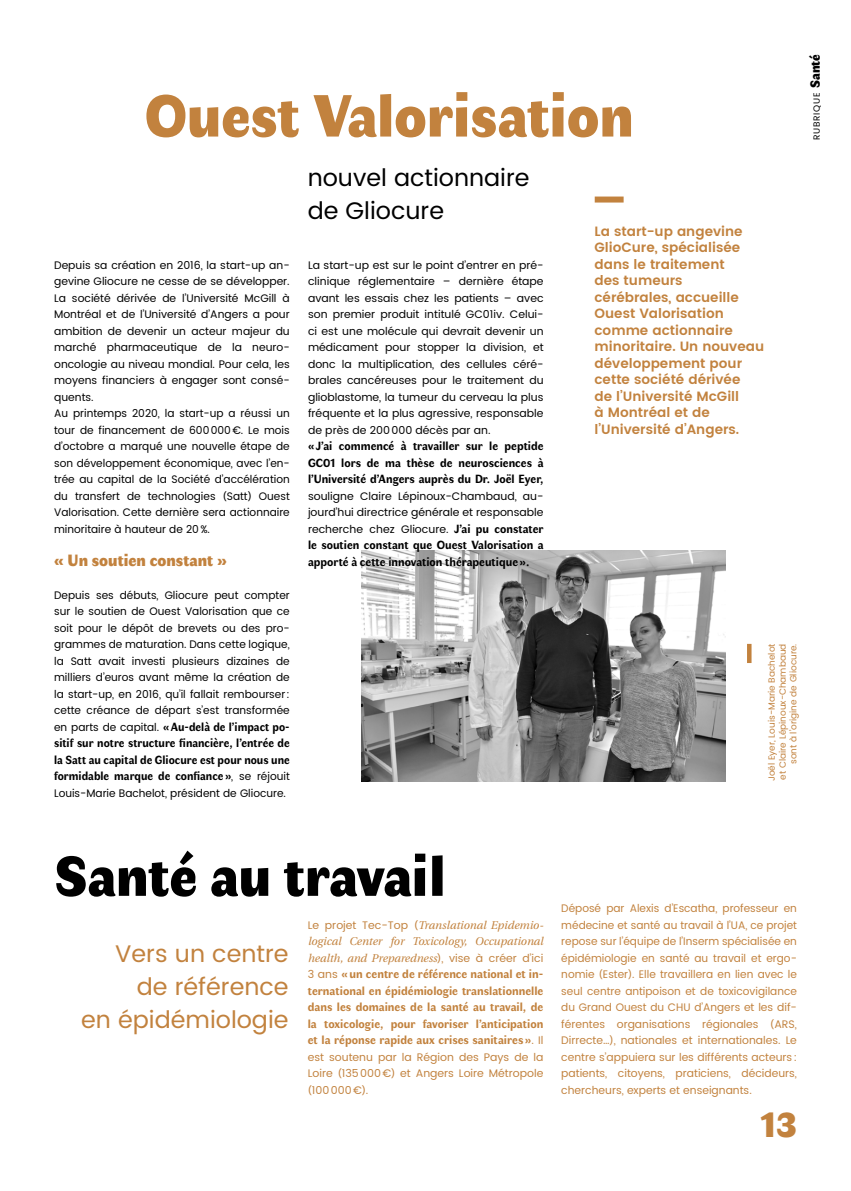
<style>
.page{position:relative;width:851px;height:1191px;background:#fff}
.page>*{position:absolute;margin:0;border:0;box-sizing:border-box;transform-origin:0 0}
.t1{font:900 60px "Faune Display";color:#c2823e}
.t2{font:900 57px "Faune Display";color:#000}
.t3{font:900 36px "Faune Display";color:#c2823e}
.t4{font:24px/33px "UA Poppins Texte";color:#c2823e;text-align:right}
.t5{font:24px/33px "UA Poppins Texte";color:#000}
.t6{font:900 16.5px "Faune Display";color:#c2823e}
.t7{font:600 13.5px/16.5px "UA Poppins Texte";color:#c2823e}
.t8{font:700 12px/16.5px "Faune Text";color:#000;text-align:justify}
.t9{font:700 12px/16.5px "Faune Text";color:#c2823e;text-align:justify}
.t10{font:italic 11.25px/16.5px "UA Poppins Texte";color:#c2823e;text-align:justify}
.t11{font:10.95px/16.5px "UA Poppins Texte";color:#000;text-align:justify}
.t12{font:10.95px/16.5px "UA Poppins Texte";color:#c2823e;text-align:justify}
.t13{font:9px/10.8px "UA Poppins Texte";color:#c2823e;text-align:right}
.t14{font:9px "UA Poppins Texte";letter-spacing:.08em;color:#000}
.s1{font-family:"Faune Display";font-weight:900;font-size:13.5px}
.s2{font-family:"UA Poppins Texte";font-weight:400;font-size:10.95px}
.s3{font-family:"Faune Text";font-weight:700;font-size:12px}
.s4{font-style:normal;font-size:10.95px}
</style>
<div class="page">
<img style="left:361px;top:551px;width:364px;height:231px">
<hr style="left:747px;top:644px;width:4px;height:19px;background:#c2823e">
<div style="left:594px;top:196px;width:29px;height:6px;background:#c2823e"></div>
<h1 class="t1" style="left:145px;top:72px;width:490px">Ouest Valorisation</h1>
<p class="t14" style="left:809px;top:140px;width:88px;rotate:-90deg">RUBRIQUE <span class="s1">Santé</span></p>
<p class="t11" style="left:54px;top:257px;width:237px;text-align:left">Depuis sa création en 2016, la start-up an&shy;gevine Gliocure ne cesse de se développer.<br>La société dérivée de l’Université McGill à Montréal et de l’Université d’Angers a pour ambition de devenir un acteur majeur du marché pharmaceutique de la neuro&shy;oncologie au niveau mondial. Pour cela, les moyens financiers à engager sont consé&shy;quents.<br>Au printemps 2020, la start-up a réussi un tour de financement de 600000€. Le mois d’octobre a marqué une nouvelle étape de son développement économique, avec l’en&shy;trée au capital de la Société d’accélération du transfert de technologies (Satt) Ouest Valorisation. Cette dernière sera actionnaire minoritaire à hauteur de 20%.</p>
<h3 class="t6" style="left:54px;top:548px;width:174px">« Un soutien constant »</h3>
<p class="t11" style="left:54px;top:587px;width:237px">Depuis ses débuts, Gliocure peut compter sur le soutien de Ouest Valorisation que ce soit pour le dépôt de brevets ou des pro&shy;grammes de maturation. Dans cette logique, la Satt avait investi plusieurs dizaines de milliers d’euros avant même la création de la start-up, en 2016, qu’il fallait rembourser: cette créance de départ s’est transformée</p>
<p class="t8" style="left:54px;top:718px;width:237px"><span class="s2">en parts de capital.</span> «Au-delà de l’impact po&shy;sitif sur notre structure financière, l’entrée de la Satt au capital de Gliocure est pour nous une formidable marque de confiance»<span class="s2">, se réjouit</span></p>
<p class="t11" style="left:54px;top:785px;width:233px">Louis-Marie Bachelot, président de Gliocure.</p>
<h3 class="t5" style="left:307px;top:162px;width:223px">nouvel actionnaire de Gliocure</h3>
<p class="t11" style="left:308px;top:257px;width:237px">La start-up est sur le point d’entrer en pré&shy;clinique réglementaire – dernière étape avant les essais chez les patients – avec son premier produit intitulé GC01iv. Celui&shy;ci est une molécule qui devrait devenir un médicament pour stopper la division, et donc la multiplication, des cellules céré&shy;brales cancéreuses pour le traitement du glioblastome, la tumeur du cerveau la plus fréquente et la plus agressive, responsable de près de 200000 décès par an.</p>
<p class="t8" style="left:308px;top:437px;width:237px">«J’ai commencé à travailler sur le peptide GC01 lors de ma thèse de neurosciences à l’Université d’Angers auprès du Dr. Joël Eyer,</p>
<p class="t11" style="left:308px;top:488px;width:237px">souligne Claire Lépinoux-Chambaud, au&shy;jourd’hui directrice générale et responsable recherche chez Gliocure. <span class="s3">J’ai pu constater</span></p>
<p class="t8" style="left:308px;top:536px;width:237px">le soutien constant que Ouest Valorisation a apporté à cette innovation thérapeutique».</p>
<p class="t7" style="left:594px;top:222px;width:171px">La start-up angevine<br>GlioCure, spécialisée dans le traitement<br>des tumeurs<br>cérébrales, accueille<br>Ouest Valorisation comme actionnaire minoritaire. Un nouveau développement pour cette société dérivée<br>de l’Université McGill<br>à Montréal et de l’Université d’Angers.</p>
<p class="t13" style="left:766px;top:781px;width:139px;rotate:-90deg">Joël Eyer, Louis-Marie Bachelot et Claire Lépinoux-Chambaud sont à l’origine de Gliocure.</p>
<h2 class="t2" style="left:54px;top:834px;width:393px">Santé au travail</h2>
<h3 class="t4" style="left:81px;top:937px;width:209px">Vers un centre de référence<br>en épidémiologie</h3>
<p class="t10" style="left:308px;top:916px;width:237px"><span class="s4">Le projet Tec-Top (</span>Translational Epidemio&shy;logical Center for Toxicology, Occupational health, and Preparedness<span class="s4">), vise à créer d’ici</span></p>
<p class="t9" style="left:308px;top:965px;width:237px"><span class="s2">3 ans</span> «un centre de référence national et in&shy;ternational en épidémiologie translationnelle dans les domaines de la santé au travail, de la toxicologie, pour favoriser l’anticipation et la réponse rapide aux crises sanitaires»<span class="s2">. Il</span></p>
<p class="t12" style="left:308px;top:1049px;width:237px">est soutenu par la Région des Pays de la Loire (135000€) et Angers Loire Métropole (100000€).</p>
<p class="t12" style="left:561px;top:900px;width:237px">Déposé par Alexis d’Escatha, professeur en médecine et santé au travail à l’UA, ce projet repose sur l’équipe de l’Inserm spécialisée en épidémiologie en santé au travail et ergo&shy;nomie (Ester). Elle travaillera en lien avec le seul centre antipoison et de toxicovigilance du Grand Ouest du CHU d’Angers et les dif&shy;férentes organisations régionales (ARS, Dirrecte…), nationales et internationales. Le centre s’appuiera sur les différents acteurs: patients, citoyens, praticiens, décideurs, chercheurs, experts et enseignants.</p>
<h3 class="t3" style="left:759px;top:1098px;width:39px">13</h3>
</div>
